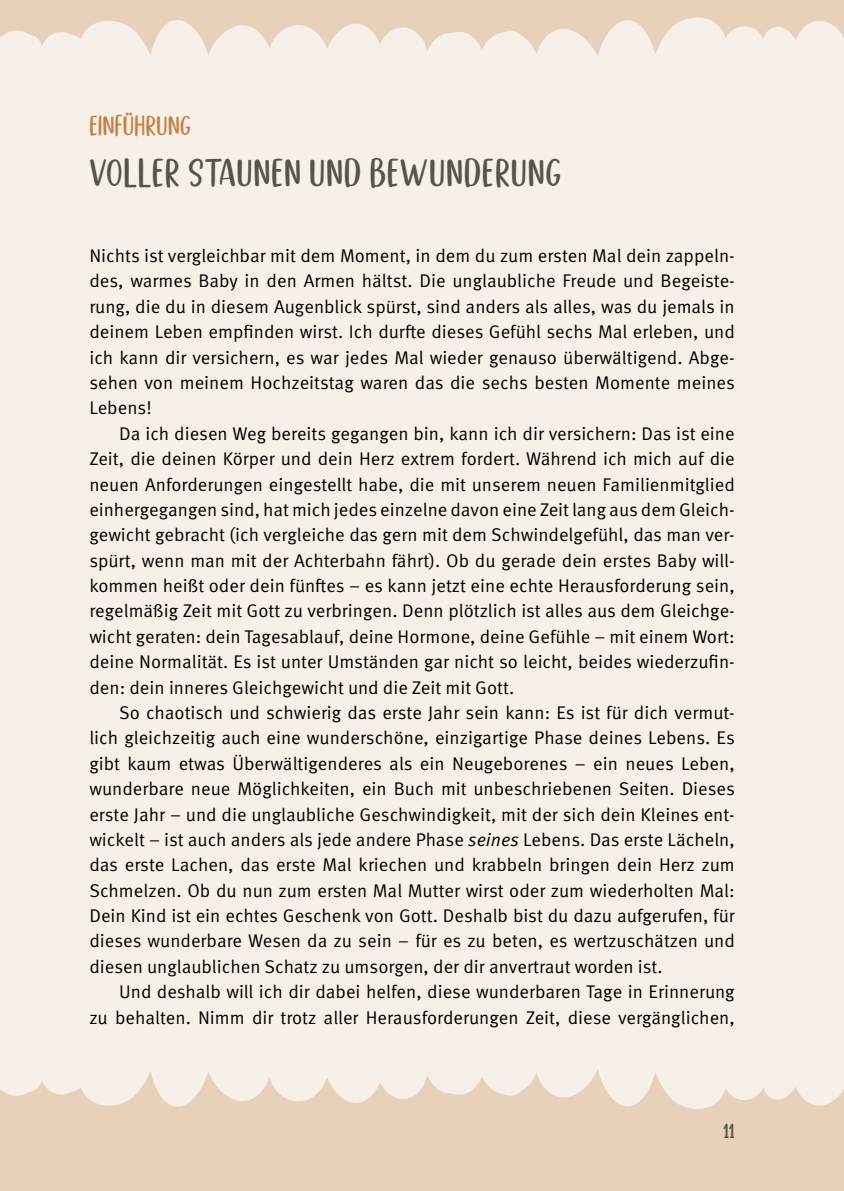
<style>
.page{position:relative;width:844px;height:1191px;background:#fff}
.page>*{position:absolute;margin:0;border:0;box-sizing:border-box;transform-origin:0 0}
.t1{font:29.75px "Good Selection Capitals";letter-spacing:.05em;color:#57544b}
.t2{font:21px "Good Selection Capitals";letter-spacing:.03em;color:#c38347}
.t3{font:18.38px/25.4px "Meta Pro Norm";color:#000;text-align:justify}
.t4{font:15.75px "Good Selection Capitals";color:#57544b}
.s1{font-family:"Meta Pro Norm Ita"}
</style>
<div class="page">
<div style="left:0;top:1067px;width:843px;height:124px;background:#e8d1ba"></div>
<div style="left:0;top:655px;width:843px;height:454px;background:#f7f0e8"></div>
<div style="left:0;top:0;width:843px;height:60px;background:#e8d1ba"></div>
<div style="left:0;top:17px;width:843px;height:638px;background:#f7f0e8"></div>
<p class="t2" style="left:89px;top:110px;width:103px">EINFÜHRUNG</p>
<h1 class="t1" style="left:89px;top:151px;width:473px">VOLLER STAUNEN UND BEWUNDERUNG</h1>
<p class="t3" style="left:89px;top:242px;width:647px">Nichts ist vergleichbar mit dem Moment, in dem du zum ersten Mal dein zappeln&shy;des, warmes Baby in den Armen hältst. Die unglaubliche Freude und Begeiste&shy;rung, die du in diesem Augenblick spürst, sind anders als alles, was du jemals in deinem Leben empfinden wirst. Ich durfte dieses Gefühl sechs Mal erleben, und ich kann dir versichern, es war jedes Mal wieder genauso überwältigend. Abge&shy;sehen von meinem Hochzeitstag waren das die sechs besten Momente meines Lebens!</p>
<p class="t3" style="left:89px;top:419px;width:647px;text-indent:30px">Da ich diesen Weg bereits gegangen bin, kann ich dir versichern: Das ist eine Zeit, die deinen Körper und dein Herz extrem fordert. Während ich mich auf die neuen Anforderungen eingestellt habe, die mit unserem neuen Familienmitglied einhergegangen sind, hat mich jedes einzelne davon eine Zeit lang aus dem Gleich&shy;gewicht gebracht (ich vergleiche das gern mit dem Schwindelgefühl, das man ver&shy;spürt, wenn man mit der Achterbahn fährt). Ob du gerade dein erstes Baby will&shy;kommen heißt oder dein fünftes – es kann jetzt eine echte Herausforderung sein, regelmäßig Zeit mit Gott zu verbringen. Denn plötzlich ist alles aus dem Gleichge&shy;wicht geraten: dein Tagesablauf, deine Hormone, deine Gefühle – mit einem Wort: deine Normalität. Es ist unter Umständen gar nicht so leicht, beides wiederzufin&shy;den: dein inneres Gleichgewicht und die Zeit mit Gott.</p>
<p class="t3" style="left:89px;top:698px;width:647px;text-indent:30px">So chaotisch und schwierig das erste Jahr sein kann: Es ist für dich vermut&shy;lich gleichzeitig auch eine wunderschöne, einzigartige Phase deines Lebens. Es gibt kaum etwas Überwältigenderes als ein Neugeborenes – ein neues Leben, wunderbare neue Möglichkeiten, ein Buch mit unbeschriebenen Seiten. Dieses erste Jahr – und die unglaubliche Geschwindigkeit, mit der sich dein Kleines ent&shy;wickelt – ist auch anders als jede andere Phase <span class="s1">seines</span> Lebens. Das erste Lächeln, das erste Lachen, das erste Mal kriechen und krabbeln bringen dein Herz zum Schmelzen. Ob du nun zum ersten Mal Mutter wirst oder zum wiederholten Mal:<br>Dein Kind ist ein echtes Geschenk von Gott. Deshalb bist du dazu aufgerufen, für dieses wunderbare Wesen da zu sein – für es zu beten, es wertzuschätzen und diesen unglaublichen Schatz zu umsorgen, der dir anvertraut worden ist.</p>
<p class="t3" style="left:89px;top:978px;width:646px;text-align:right">Und deshalb will ich dir dabei helfen, diese wunderbaren Tage in Erinnerung<br>zu behalten. Nimm dir trotz aller Herausforderungen Zeit, diese vergänglichen,</p>
<p class="t4" style="left:723px;top:1119px;width:13px">11</p>
</div>
